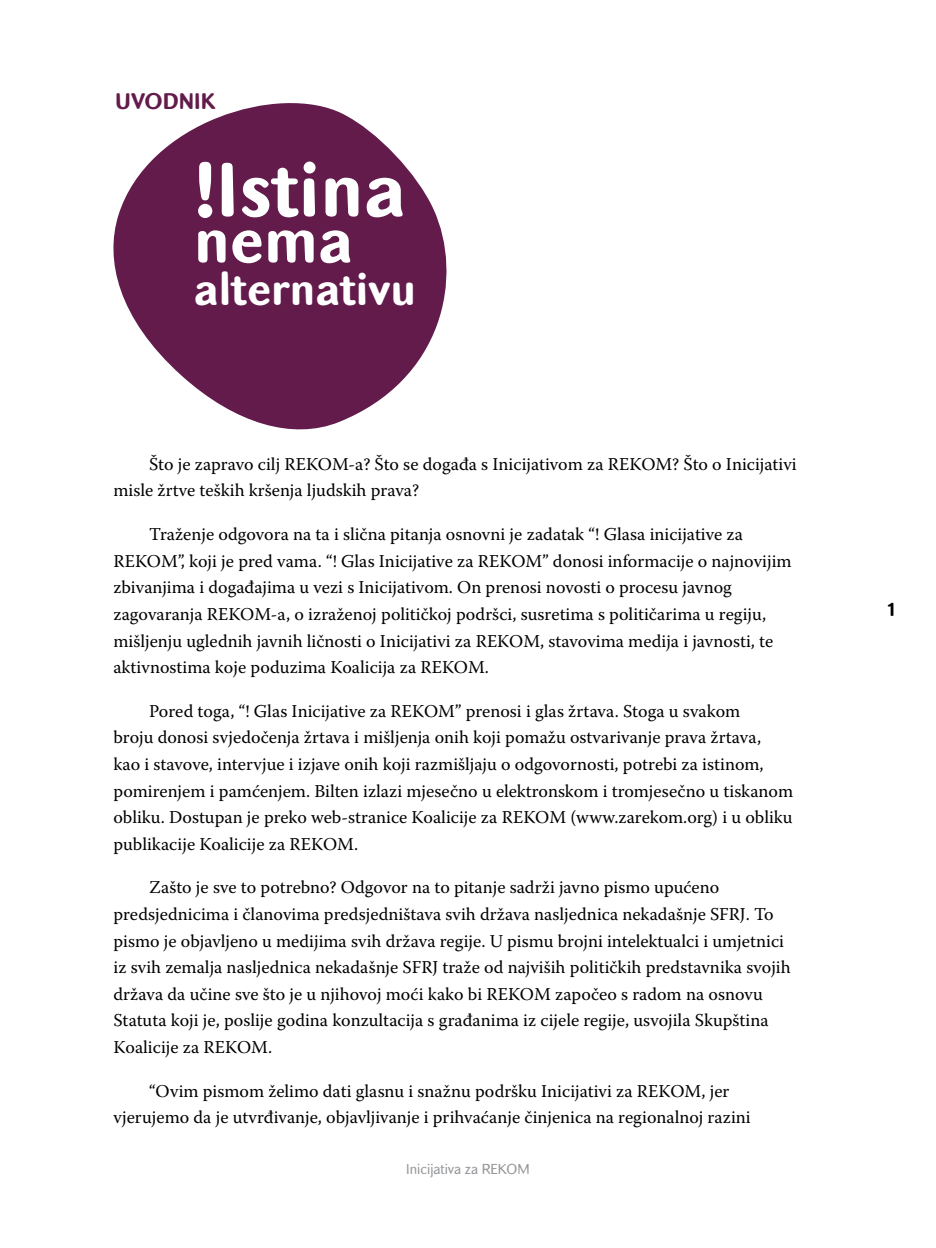
<style>
.page{position:relative;width:936px;height:1248px;background:#fff}
.page>*{position:absolute;margin:0;border:0;box-sizing:border-box;transform-origin:0 0}
.t1{font:700 74.8px "Batke";color:#fff}
.t2{font:700 62px "Batke";color:#fff}
.t3{font:700 44px "Batke";color:#fff}
.t4{font:700 22px "Batke";color:#621b4b}
.t5{font:18px/26.6px "Warnock Pro";color:#000}
.t6{font:700 18px "Batke";color:#000}
.t7{font:14px "Batke";color:#939598}
</style>
<div class="page">
<svg style="left:113px;top:103px;width:334px;height:327px;fill:#621b4b"></svg>
<p class="t4" style="left:115px;top:86px;width:102px">UVODNIK</p>
<h1 class="t1" style="left:194px;top:140px;width:214px">!Istina</h1>
<h2 class="t2" style="left:194px;top:199px;width:161px">nema</h2>
<h3 class="t3" style="left:194px;top:260px;width:224px">alternativu</h3>
<p class="t5" style="left:113px;top:450px;width:684px;text-indent:36px">Što je zapravo cilj REKOM-a? Što se događa s Inicijativom za REKOM? Što o Inicijativi misle žrtve teških kršenja ljudskih prava?</p>
<p class="t5" style="left:113px;top:520px;width:679px;text-indent:36px">Traženje odgovora na ta i slična pitanja osnovni je zadatak “! Glasa inicijative za REKOM”, koji je pred vama. “! Glas Inicijative za REKOM” donosi informacije o najnovijim zbivanjima i događajima u vezi s Inicijativom. On prenosi novosti o procesu javnog zagovaranja REKOM-a, o izraženoj političkoj podršci, susretima s političarima u regiju, mišljenju uglednih javnih ličnosti o Inicijativi za REKOM, stavovima medija i javnosti, te aktivnostima koje poduzima Koalicija za REKOM.</p>
<p class="t5" style="left:113px;top:697px;width:681px;text-indent:36px">Pored toga, “! Glas Inicijative za REKOM” prenosi i glas žrtava. Stoga u svakom<br>broju donosi svjedočenja žrtava i mišljenja onih koji pomažu ostvarivanje prava žrtava,<br>kao i stavove, intervjue i izjave onih koji razmišljaju o odgovornosti, potrebi za istinom, pomirenjem i pamćenjem. Bilten izlazi mjesečno u elektronskom i tromjesečno u tiskanom obliku. Dostupan je preko web-stranice Koalicije za REKOM (www.zarekom.org) i u obliku publikacije Koalicije za REKOM.</p>
<p class="t5" style="left:113px;top:873px;width:678px;text-indent:36px">Zašto je sve to potrebno? Odgovor na to pitanje sadrži javno pismo upućeno predsjednicima i članovima predsjedništava svih država nasljednica nekadašnje SFRJ. To pismo je objavljeno u medijima svih država regije. U pismu brojni intelektualci i umjetnici iz svih zemalja nasljednica nekadašnje SFRJ traže od najviših političkih predstavnika svojih država da učine sve što je u njihovoj moći kako bi REKOM započeo s radom na osnovu Statuta koji je, poslije godina konzultacija s građanima iz cijele regije, usvojila Skupština Koalicije za REKOM.</p>
<p class="t5" style="left:113px;top:1076px;width:638px;text-indent:36px">“Ovim pismom želimo dati glasnu i snažnu podršku Inicijativi za REKOM, jer vjerujemo da je utvrđivanje, objavljivanje i prihvaćanje činjenica na regionalnoj razini</p>
<p class="t7" style="left:406px;top:1160px;width:125px">Inicijativa za REKOM</p>
<p class="t6" style="left:886px;top:598px;width:12px">1</p>
</div>
